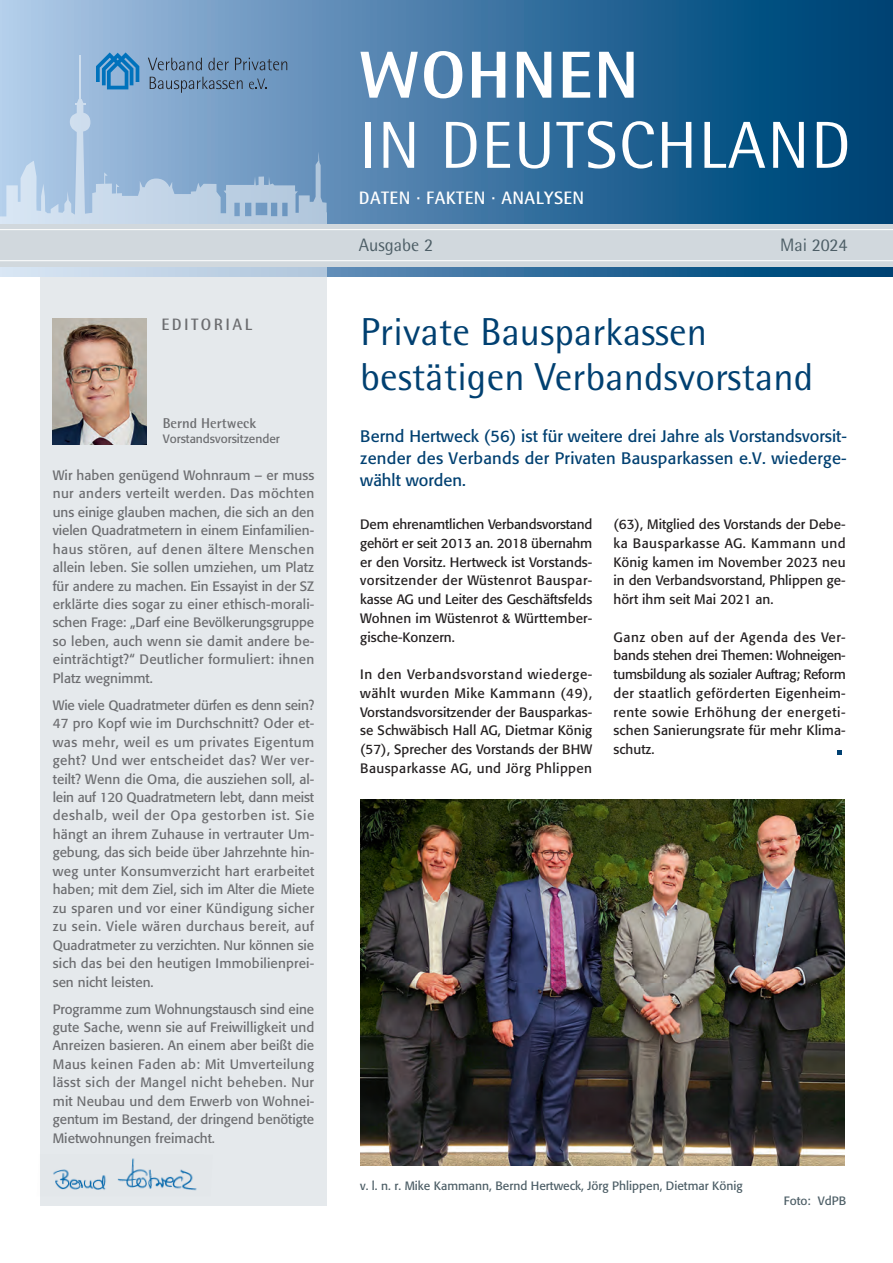
<style>
.page{position:relative;width:893px;height:1263px;background:#fff}
.page>*{position:absolute;margin:0;border:0;box-sizing:border-box;transform-origin:0 0}
.t1{font:66.6px "Rotis Semi Sans Pro";letter-spacing:.025em;color:#fff}
.t2{font:800 66.6px "Rotis Semi Sans Pro";letter-spacing:.025em;color:#fff}
.t3{font:39px/45px "Rotis Semi Sans Pro";letter-spacing:.005em;color:#004071}
.t4{font:700 18px "Rotis Semi Sans Pro";letter-spacing:.025em;color:#fff}
.t5{font:18px "Rotis Semi Sans Pro";color:#4d5e66}
.t6{font:16.5px/21.8px "Formata Std";letter-spacing:.015em;color:#004071;text-align:justify}
.t7{font:700 16.5px "Rotis Semi Sans Pro";letter-spacing:.15em;color:#6c6d70}
.t8{font:700 14.25px "Rotis Semi Sans Pro";color:#6c6d70}
.t9{font:13.5px/18.5px "Formata Std";color:#6c6d70;text-align:justify}
.t10{font:13.5px/18.8px "Formata Std";letter-spacing:.01em;color:#231f20;text-align:justify}
.t11{font:12px "Formata Std";color:#4d5e66}
.t12{font:12px "Formata Std";color:#6c6d70}
</style>
<div class="page">
<div style="left:40px;top:274px;width:286px;height:931px;background:#e5e9ec"></div>
<img style="left:53px;top:319px;width:93px;height:125px">
<img style="left:53px;top:1158px;width:144px;height:33px">
<div style="left:0;top:0;width:893px;height:276px;background:linear-gradient(to right,#acc5e6,#003b70)"></div>
<svg style="left:0;top:99px;width:326px;height:177px;background:#9dbad8"></svg>
<hr style="left:79px;top:56px;width:2px;height:45px;background:#fff">
<svg style="left:75px;top:103px;width:10px;height:2px"></svg>
<div style="left:0;top:224px;width:893px;height:42px;background:#d1d8dd"></div>
<hr style="left:0;top:260px;width:893px;height:1px;background:#fff">
<hr style="left:0;top:229px;width:893px;height:1px;background:#fff">
<svg style="left:96px;top:52px;width:43px;height:37px;background:#4993c9"></svg>
<svg style="left:148px;top:58px;width:54px;height:12px"></svg>
<svg style="left:208px;top:58px;width:21px;height:12px"></svg>
<svg style="left:235px;top:58px;width:52px;height:12px"></svg>
<svg style="left:150px;top:77px;width:93px;height:16px"></svg>
<svg style="left:249px;top:79px;width:18px;height:10px"></svg>
<svg style="left:837px;top:750px;width:5px;height:4px"></svg>
<img style="left:361px;top:799px;width:484px;height:366px">
<p class="t7" style="left:161px;top:315px;width:92px">EDITORIAL</p>
<p class="t8" style="left:163px;top:414px;width:95px">Bernd Hertweck</p>
<p class="t12" style="left:163px;top:431px;width:119px">Vorstandsvorsitzender</p>
<p class="t9" style="left:53px;top:466px;width:263px">Wir haben genügend Wohnraum – er muss nur anders verteilt werden. Das möchten uns einige glauben machen, die sich an den vielen Quadratmetern in einem Einfamilien&shy;haus stören, auf denen ältere Menschen allein leben. Sie sollen umziehen, um Platz für andere zu machen. Ein Essayist in der SZ erklärte dies sogar zu einer ethisch-morali&shy;schen Frage: „Darf eine Bevölkerungsgruppe so leben, auch wenn sie damit andere be&shy;einträchtigt?“ Deutlicher formuliert: ihnen Platz wegnimmt.</p>
<p class="t9" style="left:53px;top:696px;width:263px">Wie viele Quadratmeter dürfen es denn sein?<br>47 pro Kopf wie im Durchschnitt? Oder et&shy;was mehr, weil es um privates Eigentum geht? Und wer entscheidet das? Wer ver&shy;teilt? Wenn die Oma, die ausziehen soll, al&shy;lein auf 120 Quadratmetern lebt, dann meist deshalb, weil der Opa gestorben ist. Sie hängt an ihrem Zuhause in vertrauter Um&shy;gebung, das sich beide über Jahrzehnte hin&shy;weg unter Konsumverzicht hart erarbeitet haben; mit dem Ziel, sich im Alter die Miete zu sparen und vor einer Kündigung sicher zu sein. Viele wären durchaus bereit, auf Quadratmeter zu verzichten. Nur können sie sich das bei den heutigen Immobilienprei&shy;sen nicht leisten.</p>
<p class="t9" style="left:53px;top:999px;width:263px">Programme zum Wohnungstausch sind eine gute Sache, wenn sie auf Freiwilligkeit und Anreizen basieren. An einem aber beißt die Maus keinen Faden ab: Mit Umverteilung lässt sich der Mangel nicht beheben. Nur mit Neubau und dem Erwerb von Wohnei&shy;gentum im Bestand, der dringend benötigte Mietwohnungen freimacht.</p>
<h1 class="t2" style="left:359px;top:33px;width:281px">WOHNEN</h1>
<h1 class="t1" style="left:359px;top:106px;width:493px">IN DEUTSCHLAND</h1>
<h3 class="t4" style="left:359px;top:187px;width:227px">DATEN · FAKTEN · ANALYSEN</h3>
<h3 class="t5" style="left:359px;top:234px;width:76px">Ausgabe 2</h3>
<h3 class="t5" style="left:780px;top:234px;width:69px">Mai 2024</h3>
<h2 class="t3" style="left:361px;top:309px;width:454px">Private Bausparkassen bestätigen Verbandsvorstand</h2>
<p class="t6" style="left:360px;top:425px;width:488px">Bernd Hertweck (56) ist für weitere drei Jahre als Vorstandsvorsit&shy;zender des Verbands der Privaten Bausparkassen e.V. wiederge&shy;wählt worden.</p>
<p class="t10" style="left:360px;top:515px;width:234px">Dem ehrenamtlichen Verbandsvorstand gehört er seit 2013 an. 2018 übernahm er den Vorsitz. Hertweck ist Vorstands&shy;vorsitzender der Wüstenrot Bauspar&shy;kasse AG und Leiter des Geschäftsfelds Wohnen im Wüstenrot &amp; Württember&shy;gische-Konzern.</p>
<p class="t10" style="left:360px;top:665px;width:234px">In den Verbandsvorstand wiederge&shy;wählt wurden Mike Kammann (49), Vorstandsvorsitzender der Bausparkas&shy;se Schwäbisch Hall AG, Dietmar König (57), Sprecher des Vorstands der BHW Bausparkasse AG, und Jörg Phlippen</p>
<p class="t10" style="left:614px;top:515px;width:234px">(63), Mitglied des Vorstands der Debe&shy;ka Bausparkasse AG. Kammann und König kamen im November 2023 neu in den Verbandsvorstand, Phlippen ge&shy;hört ihm seit Mai 2021 an.</p>
<p class="t10" style="left:614px;top:627px;width:234px">Ganz oben auf der Agenda des Ver&shy;bands stehen drei Themen: Wohneigen&shy;tumsbildung als sozialer Auftrag; Reform der staatlich geförderten Eigenheim&shy;rente sowie Erhöhung der energeti&shy;schen Sanierungsrate für mehr Klima&shy;schutz.</p>
<p class="t11" style="left:360px;top:1178px;width:384px">v. l. n. r. Mike Kammann, Bernd Hertweck, Jörg Phlippen, Dietmar König</p>
<p class="t11" style="left:784px;top:1193px;width:64px">Foto: VdPB</p>
</div>
